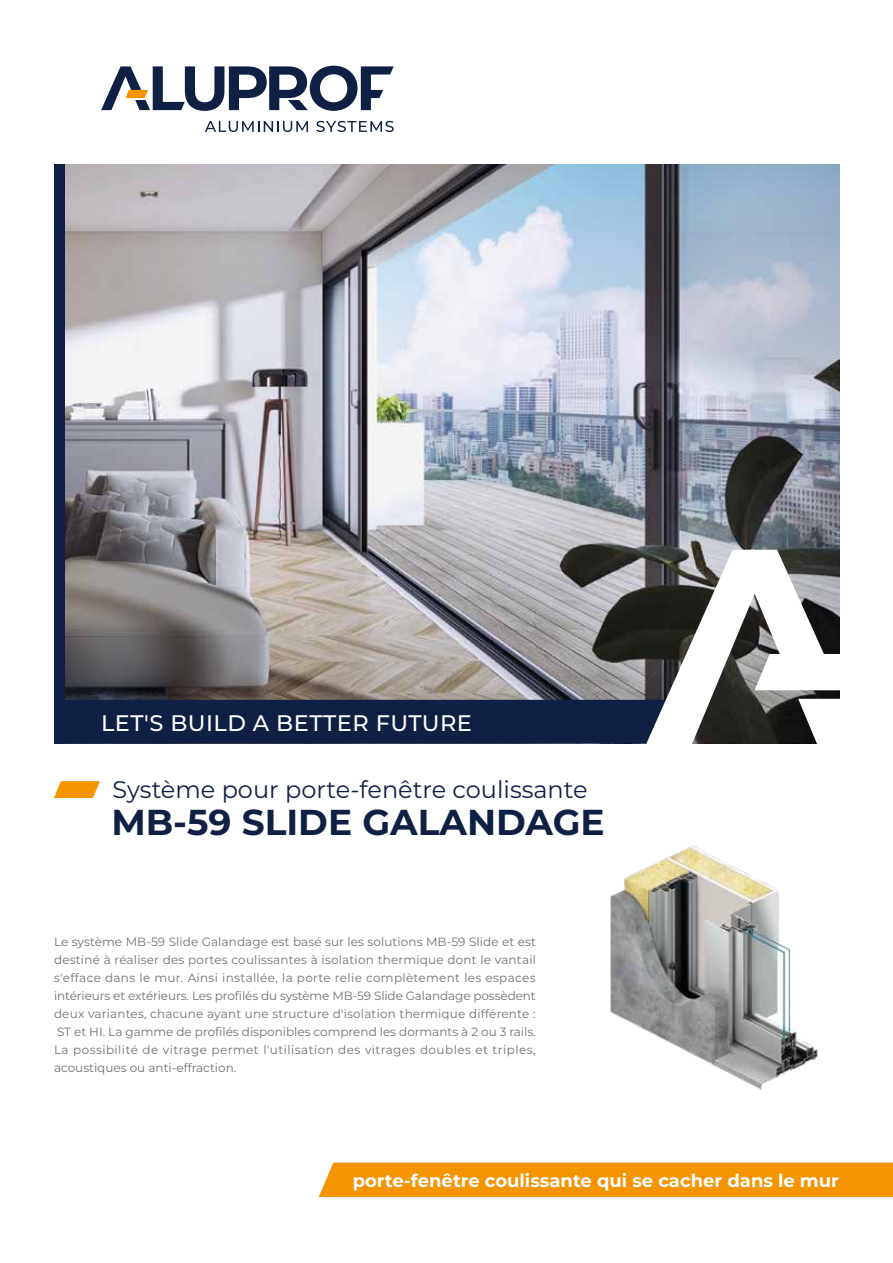
<style>
.page{position:relative;width:893px;height:1263px;background:#fff}
.page>*{position:absolute;margin:0;border:0;box-sizing:border-box;transform-origin:0 0}
.t1{font:700 36px "Montserrat Alu";color:#101f44}
.t2{font:24px "Montserrat Alu";color:#101f44}
.t3{font:500 22.5px "Montserrat Alu";letter-spacing:.02em;color:#fff}
.t4{font:700 18px "Montserrat Alu";color:#fff}
.t5{font:12px/18px "Montserrat Alu";color:#707172;text-align:justify}
.s1{color:#f39400}
</style>
<div class="page">
<img style="left:65px;top:164px;width:774px;height:536px">
<div style="left:319px;top:1162px;width:574px;height:35px;background:#f39400"></div>
<img style="left:610px;top:845px;width:208px;height:245px">
<div style="left:54px;top:164px;width:11px;height:580px;background:#101f44"></div>
<div style="left:54px;top:700px;width:619px;height:44px;background:#101f44"></div>
<svg style="left:644px;top:550px;width:196px;height:194px"></svg>
<svg style="left:101px;top:66px;width:293px;height:45px"></svg>
<svg style="left:205px;top:121px;width:103px;height:11px"></svg>
<svg style="left:316px;top:121px;width:78px;height:11px"></svg>
<h3 class="t3" style="left:101px;top:707px;width:372px">LET'S BUILD A BETTER FUTURE</h3>
<h2 class="t2" style="left:54px;top:773px;width:535px"><span class="s1">⸠</span> Système pour porte-fenêtre coulissante</h2>
<h1 class="t1" style="left:111px;top:796px;width:495px">MB-59 SLIDE GALANDAGE</h1>
<p class="t5" style="left:54px;top:932px;width:483px">Le système MB-59 Slide Galandage est basé sur les solutions MB-59 Slide et est destiné à réaliser des portes coulissantes à isolation thermique dont le vantail s'efface dans le mur. Ainsi installée, la porte relie complètement les espaces intérieurs et extérieurs. Les profilés du système MB-59 Slide Galandage possèdent deux variantes, chacune ayant une structure d'isolation thermique différente :<br>ST et HI. La gamme de profilés disponibles comprend les dormants à 2 ou 3 rails.<br>La possibilité de vitrage permet l'utilisation des vitrages doubles et triples, acoustiques ou anti-effraction.</p>
<h3 class="t4" style="left:353px;top:1167px;width:488px">porte-fenêtre coulissante qui se cacher dans le mur</h3>
</div>
